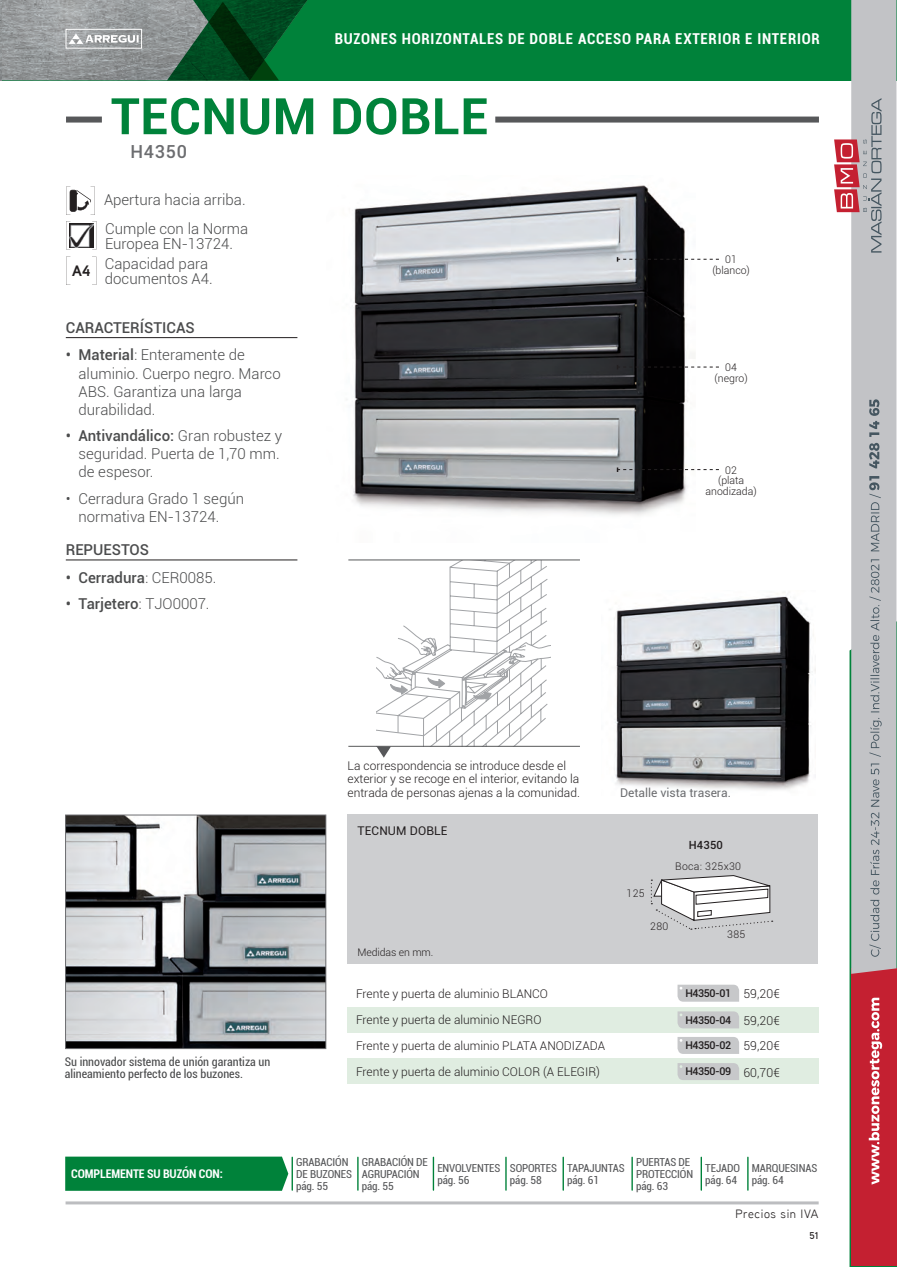
<style>
.page{position:relative;width:897px;height:1267px;background:#fff}
.page>*{position:absolute;margin:0;border:0;box-sizing:border-box;transform-origin:0 0}
.TEXTO_COMÚN{font:700 50.4px "Roboto";letter-spacing:.01em;color:#00823a}
.TEXTO_COMÚN-2{font:500 18px "Roboto";letter-spacing:.04em;color:#6c6d70}
.cuerpo_texto{font:300 15px/18px "Roboto";color:#4b4c4d}
.cuerpo_texto-2{font:500 15px "Roboto";color:#4b4c4d}
.TEXTO_COMÚN-3{font:700 condensed 15px "Roboto";letter-spacing:.05em;color:#fff}
.cuerpo_texto-3{font:700 15px "Aaux Next";color:#231f20}
.cuerpo_texto-4{font:300 12.3px "Roboto";letter-spacing:.01em;color:#231f20}
.cuerpo_texto-5{font:300 12px "Roboto";color:#231f20}
.TEXTO_COMÚN-4{font:300 12px/13.5px "Roboto";color:#231f20}
.TEXTO_COMÚN-5{font:condensed 12px/12px "Roboto";color:#4b4c4d}
.cuerpo_texto-6{font:700 condensed 12px "Roboto";letter-spacing:-.01em;color:#fff}
.TEXTO_COMÚN-6{font:12px "Roboto";color:#6c6d70}
.cuerpo_texto-7{font:12px "Aaux Next";letter-spacing:.05em;color:#231f20}
.cuerpo_texto-8{font:12px "Roboto";letter-spacing:.01em;color:#231f20}
.cuerpo_texto-9{font:500 11.25px "Roboto";letter-spacing:.01em;color:#231f20}
.t1{font:condensed 11.1px/11.7px "Roboto";letter-spacing:-.01em;color:#57585a}
.cuerpo_texto-10{font:500 10.65px "Roboto";letter-spacing:-.04em;color:#231f20}
.cuerpo_texto-11{font:300 10.5px/10.5px "Roboto";color:#231f20;text-align:center}
.cuerpo_texto-12{font:300 10.5px "Roboto";letter-spacing:.03em;color:#231f20}
.t2{font:600 9.75px "Aaux Next";color:#231f20}
.s1{font-weight:500}
.s2{font-weight:300}
</style>
<div class="page">
<div style="left:347px;top:814px;width:471px;height:149px;background:#cdced0"></div>
<img style="left:353px;top:185px;width:342px;height:331px">
<svg style="left:616px;top:257px;width:102px;height:4px"></svg>
<svg style="left:616px;top:365px;width:102px;height:4px"></svg>
<svg style="left:616px;top:467px;width:102px;height:5px"></svg>
<img style="left:610px;top:592px;width:205px;height:198px">
<hr style="left:66px;top:1201px;width:752px;height:3px;background:#bcbdc0">
<svg style="left:376px;top:560px;width:174px;height:197px"></svg>
<hr style="left:348px;top:746px;width:232px;height:1px;background:#57585a">
<hr style="left:348px;top:559px;width:232px;height:1px;background:#57585a">
<div style="left:0;top:0;width:896px;height:80px;background:#00823a"></div>
<img style="left:0;top:0;width:167px;height:80px">
<svg style="left:65px;top:28px;width:77px;height:21px;background:#b5b8b9"></svg>
<svg style="left:167px;top:0;width:141px;height:80px"></svg>
<div style="left:66px;top:116px;width:36px;height:6px;background:#57585a"></div>
<div style="left:495px;top:116px;width:323px;height:6px;background:#57585a"></div>
<hr style="left:66px;top:337px;width:231px;height:1px;background:#231f20">
<hr style="left:66px;top:559px;width:231px;height:1px;background:#231f20">
<svg style="left:92px;top:221px;width:5px;height:28px"></svg>
<svg style="left:66px;top:221px;width:4px;height:28px"></svg>
<img style="left:69px;top:223px;width:24px;height:24px">
<svg style="left:66px;top:257px;width:4px;height:28px"></svg>
<svg style="left:66px;top:187px;width:29px;height:28px"></svg>
<svg style="left:650px;top:875px;width:122px;height:54px"></svg>
<div style="left:347px;top:1058px;width:471px;height:25px;background:#e0ede1"></div>
<div style="left:347px;top:1006px;width:471px;height:26px;background:#e0ede1"></div>
<svg style="left:677px;top:1063px;width:62px;height:17px"></svg>
<svg style="left:677px;top:984px;width:62px;height:17px"></svg>
<svg style="left:677px;top:1011px;width:62px;height:17px"></svg>
<svg style="left:677px;top:1037px;width:62px;height:16px"></svg>
<div style="left:65px;top:1156px;width:223px;height:34px;background:#00823a"></div>
<hr style="left:291px;top:1157px;width:2px;height:32px;background:#00823a">
<hr style="left:357px;top:1157px;width:1px;height:32px;background:#00823a">
<hr style="left:631px;top:1157px;width:1px;height:32px;background:#00823a">
<hr style="left:432px;top:1157px;width:2px;height:32px;background:#00823a">
<hr style="left:562px;top:1157px;width:2px;height:32px;background:#00823a">
<hr style="left:505px;top:1157px;width:1px;height:32px;background:#00823a">
<hr style="left:747px;top:1157px;width:1px;height:32px;background:#00823a">
<hr style="left:700px;top:1157px;width:2px;height:32px;background:#00823a">
<img style="left:67px;top:816px;width:257px;height:230px">
<div style="left:65px;top:814px;width:261px;height:234px;border:1px solid #6c6d70"></div>
<svg style="left:834px;top:0;width:63px;height:1267px"></svg>
<p class="TEXTO_COMÚN-3" style="left:334px;top:28px;width:486px">BUZONES HORIZONTALES DE DOBLE ACCESO PARA EXTERIOR E INTERIOR</p>
<p class="TEXTO_COMÚN" style="left:111px;top:81px;width:379px">TECNUM DOBLE</p>
<p class="TEXTO_COMÚN-2" style="left:130px;top:138px;width:58px">H4350</p>
<p class="cuerpo_texto-3" style="left:72px;top:260px;width:20px">A4</p>
<p class="cuerpo_texto" style="left:104px;top:190px;width:143px">Apertura hacia arriba.</p>
<p class="cuerpo_texto" style="left:105px;top:220px;width:145px;line-height:15px">Cumple con la Norma<br>Europea EN-13724.</p>
<p class="cuerpo_texto" style="left:105px;top:256px;width:109px;line-height:15px">Capacidad para documentos A4.</p>
<p class="cuerpo_texto-2" style="left:66px;top:317px;width:130px">CARACTERÍSTICAS</p>
<p class="cuerpo_texto" style="left:79px;top:345px;width:204px;text-indent:-13px"><span class="s1">• Material</span>: Enteramente de aluminio. Cuerpo negro. Marco<br>ABS. Garantiza una larga durabilidad.</p>
<p class="cuerpo_texto" style="left:79px;top:426px;width:205px;text-indent:-13px"><span class="s1">• Antivandálico:</span> Gran robustez y seguridad. Puerta de 1,70 mm. de espesor.</p>
<p class="cuerpo_texto" style="left:79px;top:488px;width:167px;text-indent:-13px">• Cerradura Grado 1 según normativa EN-13724.</p>
<p class="cuerpo_texto-2" style="left:66px;top:539px;width:85px">REPUESTOS</p>
<p class="cuerpo_texto-2" style="left:66px;top:567px;width:152px">• Cerradura<span class="s2">: CER0085.</span></p>
<p class="cuerpo_texto-2" style="left:66px;top:593px;width:145px">• Tarjetero<span class="s2">: TJO0007.</span></p>
<p class="TEXTO_COMÚN-5" style="left:65px;top:1055px;width:207px">Su innovador sistema de unión garantiza un alineamiento perfecto de los buzones.</p>
<p class="cuerpo_texto-11" style="left:712px;top:254px;width:39px">01 (blanco)</p>
<p class="cuerpo_texto-11" style="left:714px;top:361px;width:35px">04 (negro)</p>
<p class="cuerpo_texto-11" style="left:705px;top:464px;width:53px">02<br>(plata anodizada)</p>
<p class="TEXTO_COMÚN-4" style="left:347px;top:758px;width:234px">La correspondencia se introduce desde el exterior y se recoge en el interior, evitando la entrada de personas ajenas a la comunidad.</p>
<p class="cuerpo_texto-8" style="left:357px;top:821px;width:91px">TECNUM DOBLE</p>
<p class="cuerpo_texto-11" style="left:357px;top:946px;width:77px">Medidas en mm.</p>
<p class="TEXTO_COMÚN-6" style="left:620px;top:784px;width:112px">Detalle vista trasera.</p>
<p class="cuerpo_texto-9" style="left:688px;top:836px;width:35px">H4350</p>
<p class="cuerpo_texto-11" style="left:626px;top:888px;width:20px">125</p>
<p class="cuerpo_texto-12" style="left:675px;top:858px;width:67px">Boca: 325x30</p>
<p class="cuerpo_texto-11" style="left:650px;top:920px;width:20px">280</p>
<p class="cuerpo_texto-11" style="left:727px;top:928px;width:20px">385</p>
<p class="cuerpo_texto-5" style="left:356px;top:985px;width:193px">Frente y puerta de aluminio BLANCO</p>
<p class="cuerpo_texto-10" style="left:685px;top:985px;width:47px">H4350-01</p>
<p class="cuerpo_texto-4" style="left:743px;top:985px;width:38px">59,20€</p>
<p class="cuerpo_texto-5" style="left:356px;top:1011px;width:187px">Frente y puerta de aluminio NEGRO</p>
<p class="cuerpo_texto-5" style="left:356px;top:1037px;width:250px">Frente y puerta de aluminio PLATA ANODIZADA</p>
<p class="cuerpo_texto-4" style="left:743px;top:1011px;width:38px">59,20€</p>
<p class="cuerpo_texto-4" style="left:743px;top:1037px;width:38px">59,20€</p>
<p class="cuerpo_texto-4" style="left:743px;top:1063px;width:38px">60,70€</p>
<p class="cuerpo_texto-10" style="left:685px;top:1012px;width:47px">H4350-04</p>
<p class="cuerpo_texto-10" style="left:685px;top:1037px;width:47px">H4350-02</p>
<p class="cuerpo_texto-5" style="left:356px;top:1063px;width:245px">Frente y puerta de aluminio COLOR (A ELEGIR)</p>
<p class="cuerpo_texto-10" style="left:685px;top:1064px;width:47px">H4350-09</p>
<p class="cuerpo_texto-6" style="left:71px;top:1165px;width:153px">COMPLEMENTE SU BUZÓN CON:</p>
<p class="t1" style="left:296px;top:1155px;width:57px">GRABACIÓN<br>DE BUZONES</p>
<p class="t1" style="left:296px;top:1179px;width:33px">pág. 55</p>
<p class="t1" style="left:362px;top:1155px;width:68px">GRABACIÓN DE<br>AGRUPACIÓN</p>
<p class="t1" style="left:362px;top:1179px;width:33px">pág. 55</p>
<p class="t1" style="left:437px;top:1161px;width:64px">ENVOLVENTES</p>
<p class="t1" style="left:437px;top:1173px;width:33px">pág. 56</p>
<p class="t1" style="left:510px;top:1161px;width:49px">SOPORTES</p>
<p class="t1" style="left:510px;top:1173px;width:33px">pág. 58</p>
<p class="t1" style="left:567px;top:1161px;width:59px">TAPAJUNTAS</p>
<p class="t1" style="left:567px;top:1173px;width:33px">pág. 61</p>
<p class="t1" style="left:636px;top:1155px;width:59px">PUERTAS DE<br>PROTECCIÓN</p>
<p class="t1" style="left:636px;top:1179px;width:33px">pág. 63</p>
<p class="t1" style="left:705px;top:1161px;width:36px">TEJADO</p>
<p class="t1" style="left:705px;top:1173px;width:33px">pág. 64</p>
<p class="t1" style="left:751px;top:1161px;width:67px">MARQUESINAS</p>
<p class="t1" style="left:751px;top:1173px;width:33px">pág. 64</p>
<p class="cuerpo_texto-7" style="left:735px;top:1205px;width:84px">Precios sin IVA</p>
<p class="t2" style="left:809px;top:1228px;width:11px">51</p>
</div>
